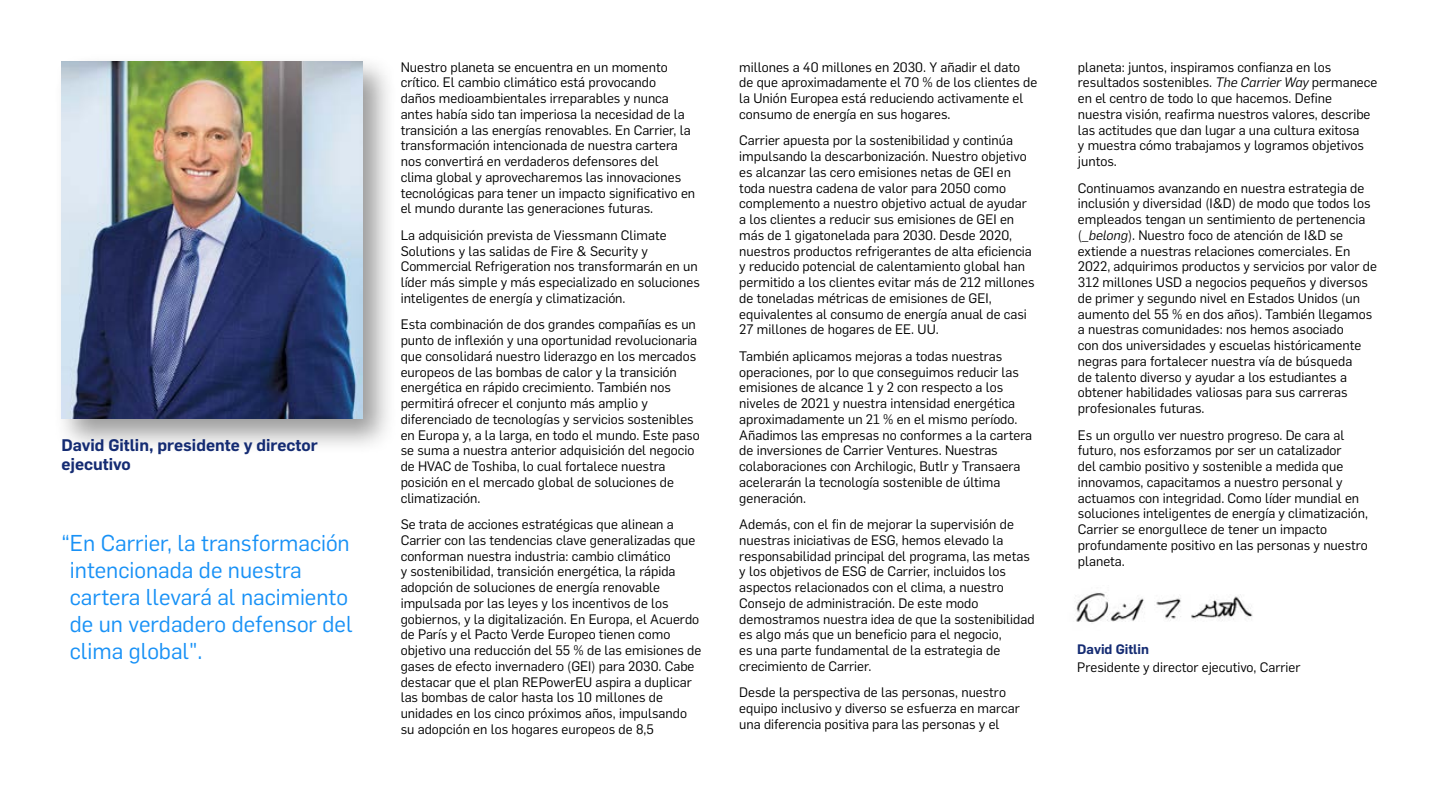
<style>
.page{position:relative;width:1440px;height:810px;background:#fff}
.page>*{position:absolute;margin:0;border:0;box-sizing:border-box;transform-origin:0 0}
.Callout{font:22.5px/27px "Flama";color:#1891f6}
.Subhead_Bold_Third_Level{font:600 16.5px/19.5px "Flama";color:#152c73}
.Body_Copy{font:13.5px/15.8px "Flama";color:#000}
.s1{font-style:italic}
.s2{font-weight:600;color:#152c73}
</style>
<div class="page">
<div style="left:53px;top:53px;width:345px;height:401px;background:#000;opacity:.4"></div>
<img style="left:62px;top:62px;width:300px;height:357px">
<img style="left:1075px;top:592px;width:178px;height:31px">
<h5 class="Subhead_Bold_Third_Level" style="left:61px;top:434px;width:258px">David Gitlin, presidente y director ejecutivo</h5>
<p class="Callout" style="left:70px;top:529px;width:284px;text-indent:-9px">“En Carrier, la transformación intencionada de nuestra cartera llevará al nacimiento de un verdadero defensor del clima global".</p>
<p class="Body_Copy" style="left:401px;top:58px;width:296px">Nuestro planeta se encuentra en un momento crítico. El cambio climático está provocando<br>daños medioambientales irreparables y nunca antes había sido tan imperiosa la necesidad de la transición a las energías renovables. En Carrier, la transformación intencionada de nuestra cartera nos convertirá en verdaderos defensores del<br>clima global y aprovecharemos las innovaciones tecnológicas para tener un impacto significativo en el mundo durante las generaciones futuras.</p>
<p class="Body_Copy" style="left:401px;top:226px;width:301px">La adquisición prevista de Viessmann Climate Solutions y las salidas de Fire &amp; Security y Commercial Refrigeration nos transformarán en un líder más simple y más especializado en soluciones inteligentes de energía y climatización.</p>
<p class="Body_Copy" style="left:401px;top:316px;width:300px">Esta combinación de dos grandes compañías es un punto de inflexión y una oportunidad revolucionaria que consolidará nuestro liderazgo en los mercados europeos de las bombas de calor y la transición energética en rápido crecimiento. También nos permitirá ofrecer el conjunto más amplio y diferenciado de tecnologías y servicios sostenibles en Europa y, a la larga, en todo el mundo. Este paso se suma a nuestra anterior adquisición del negocio de HVAC de Toshiba, lo cual fortalece nuestra posición en el mercado global de soluciones de climatización.</p>
<p class="Body_Copy" style="left:401px;top:516px;width:302px">Se trata de acciones estratégicas que alinean a Carrier con las tendencias clave generalizadas que conforman nuestra industria: cambio climático<br>y sostenibilidad, transición energética, la rápida adopción de soluciones de energía renovable impulsada por las leyes y los incentivos de los gobiernos, y la digitalización. En Europa, el Acuerdo de París y el Pacto Verde Europeo tienen como objetivo una reducción del 55 % de las emisiones de gases de efecto invernadero (GEI) para 2030. Cabe destacar que el plan REPowerEU aspira a duplicar las bombas de calor hasta los 10 millones de unidades en los cinco próximos años, impulsando su adopción en los hogares europeos de 8,5</p>
<p class="Body_Copy" style="left:739px;top:58px;width:300px">millones a 40 millones en 2030. Y añadir el dato de que aproximadamente el 70 % de los clientes de la Unión Europea está reduciendo activamente el consumo de energía en sus hogares.</p>
<p class="Body_Copy" style="left:739px;top:132px;width:297px">Carrier apuesta por la sostenibilidad y continúa impulsando la descarbonización. Nuestro objetivo es alcanzar las cero emisiones netas de GEI en toda nuestra cadena de valor para 2050 como complemento a nuestro objetivo actual de ayudar a los clientes a reducir sus emisiones de GEI en más de 1 gigatonelada para 2030. Desde 2020, nuestros productos refrigerantes de alta eficiencia y reducido potencial de calentamiento global han permitido a los clientes evitar más de 212 millones de toneladas métricas de emisiones de GEI, equivalentes al consumo de energía anual de casi 27 millones de hogares de EE. UU.</p>
<p class="Body_Copy" style="left:739px;top:347px;width:294px">También aplicamos mejoras a todas nuestras operaciones, por lo que conseguimos reducir las emisiones de alcance 1 y 2 con respecto a los niveles de 2021 y nuestra intensidad energética aproximadamente un 21 % en el mismo período.<br>Añadimos las empresas no conformes a la cartera de inversiones de Carrier Ventures. Nuestras colaboraciones con Archilogic, Butlr y Transaera acelerarán la tecnología sostenible de última generación.</p>
<p class="Body_Copy" style="left:739px;top:516px;width:297px">Además, con el fin de mejorar la supervisión de nuestras iniciativas de ESG, hemos elevado la responsabilidad principal del programa, las metas y los objetivos de ESG de Carrier, incluidos los aspectos relacionados con el clima, a nuestro Consejo de administración. De este modo demostramos nuestra idea de que la sostenibilidad es algo más que un beneficio para el negocio,<br>es una parte fundamental de la estrategia de crecimiento de Carrier.</p>
<p class="Body_Copy" style="left:739px;top:684px;width:282px">Desde la perspectiva de las personas, nuestro equipo inclusivo y diverso se esfuerza en marcar una diferencia positiva para las personas y el</p>
<p class="Body_Copy" style="left:1078px;top:58px;width:301px">planeta: juntos, inspiramos confianza en los resultados sostenibles. <span class="s1">The Carrier Way</span> permanece en el centro de todo lo que hacemos. Define nuestra visión, reafirma nuestros valores, describe las actitudes que dan lugar a una cultura exitosa<br>y muestra cómo trabajamos y logramos objetivos juntos.</p>
<p class="Body_Copy" style="left:1078px;top:179px;width:300px">Continuamos avanzando en nuestra estrategia de inclusión y diversidad (I&amp;D) de modo que todos los empleados tengan un sentimiento de pertenencia (<span class="s1">_belong</span>). Nuestro foco de atención de I&amp;D se extiende a nuestras relaciones comerciales. En 2022, adquirimos productos y servicios por valor de 312 millones USD a negocios pequeños y diversos de primer y segundo nivel en Estados Unidos (un aumento del 55 % en dos años). También llegamos a nuestras comunidades: nos hemos asociado<br>con dos universidades y escuelas históricamente negras para fortalecer nuestra vía de búsqueda<br>de talento diverso y ayudar a los estudiantes a obtener habilidades valiosas para sus carreras profesionales futuras.</p>
<p class="Body_Copy" style="left:1078px;top:426px;width:292px">Es un orgullo ver nuestro progreso. De cara al futuro, nos esforzamos por ser un catalizador<br>del cambio positivo y sostenible a medida que innovamos, capacitamos a nuestro personal y actuamos con integridad. Como líder mundial en soluciones inteligentes de energía y climatización, Carrier se enorgullece de tener un impacto profundamente positivo en las personas y nuestro planeta.</p>
<p class="Body_Copy" style="left:1077px;top:639px;width:225px;line-height:18px"><span class="s2">David Gitlin<br></span>Presidente y director ejecutivo, Carrier</p>
</div>
